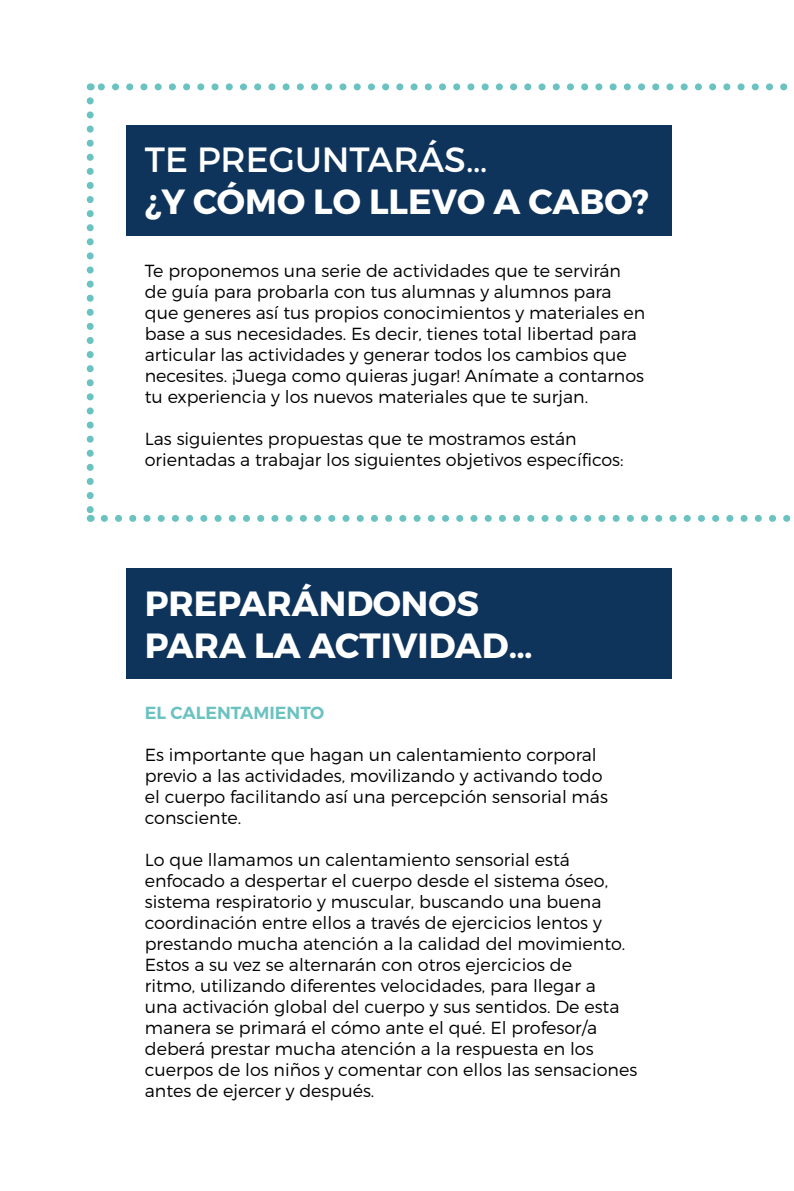
<style>
.page{position:relative;width:794px;height:1191px;background:#fff}
.page>*{position:absolute;margin:0;border:0;box-sizing:border-box;transform-origin:0 0}
.t1{font:700 35px/42px "Montserrat";color:#fff}
.t2{font:35px "Montserrat";color:#fff}
.t3{font:300 17.5px/21px "Montserrat";color:#000}
.t4{font:600 17.5px "Montserrat";color:#6ac2c1}
</style>
<div class="page">
<div style="left:126px;top:568px;width:545px;height:111px;background:#0f345c"></div>
<svg style="left:87px;top:101px;width:7px;height:421px"></svg>
<svg style="left:104px;top:515px;width:687px;height:7px"></svg>
<svg style="left:97px;top:83px;width:691px;height:7px"></svg>
<div style="left:126px;top:125px;width:545px;height:111px;background:#0f345c"></div>
<h1 class="t2" style="left:145px;top:138px;width:344px">TE PREGUNTARÁS…</h1>
<h1 class="t1" style="left:145px;top:181px;width:506px">¿Y CÓMO LO LLEVO A CABO?</h1>
<p class="t3" style="left:145px;top:260px;width:502px">Te proponemos una serie de actividades que te servirán de guía para probarla con tus alumnas y alumnos para que generes así tus propios conocimientos y materiales en base a sus necesidades. Es decir, tienes total libertad para articular las actividades y generar todos los cambios que necesites. ¡Juega como quieras jugar! Anímate a contarnos tu experiencia y los nuevos materiales que te surjan.</p>
<p class="t3" style="left:145px;top:428px;width:480px">Las siguientes propuestas que te mostramos están orientadas a trabajar los siguientes objetivos específicos:</p>
<h1 class="t1" style="left:145px;top:583px;width:389px">PREPARÁNDONOS<br>PARA LA ACTIVIDAD…</h1>
<p class="t4" style="left:145px;top:702px;width:181px">EL CALENTAMIENTO</p>
<p class="t3" style="left:145px;top:744px;width:464px">Es importante que hagan un calentamiento corporal previo a las actividades, movilizando y activando todo el cuerpo facilitando así una percepción sensorial más consciente.</p>
<p class="t3" style="left:145px;top:849px;width:494px">Lo que llamamos un calentamiento sensorial está enfocado a despertar el cuerpo desde el sistema óseo, sistema respiratorio y muscular, buscando una buena coordinación entre ellos a través de ejercicios lentos y prestando mucha atención a la calidad del movimiento.<br>Estos a su vez se alternarán con otros ejercicios de<br>ritmo, utilizando diferentes velocidades, para llegar a<br>una activación global del cuerpo y sus sentidos. De esta manera se primará el cómo ante el qué. El profesor/a deberá prestar mucha atención a la respuesta en los cuerpos de los niños y comentar con ellos las sensaciones antes de ejercer y después.</p>
</div>
